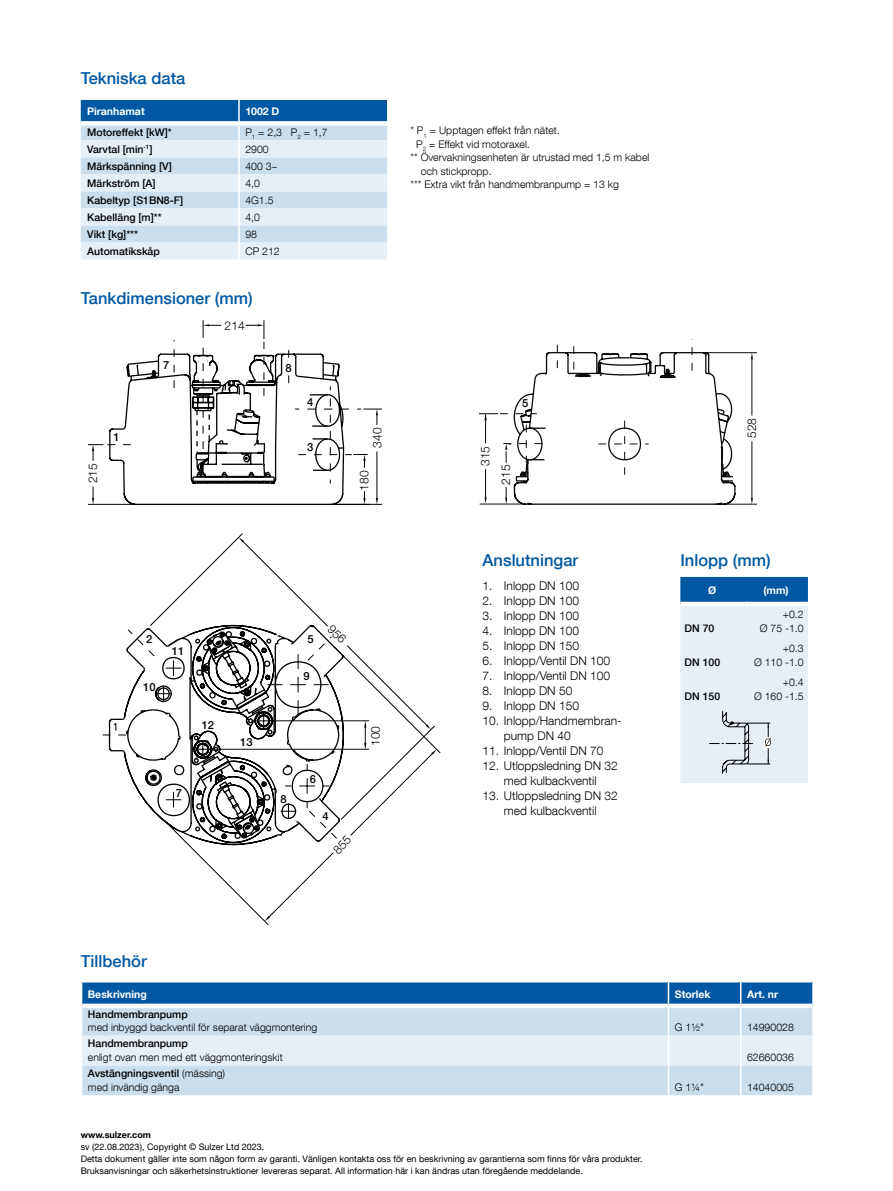
<style>
.page{position:relative;width:893px;height:1191px;background:#fff}
.page>*{position:absolute;margin:0;border:0;box-sizing:border-box;transform-origin:0 0}
.t1{font:500 16.5px "Helvetica Neue LT Com";color:#0058a2}
.t2{font:300 12px/15px "Helvetica Neue LT Com";color:#000}
.t3{font:500 11.25px "Helvetica Neue LT Com";color:#000}
.t4{font:300 10.5px/13.5px "Helvetica Neue LT Com";color:#000;text-align:right}
.t5{font:500 10.5px "Helvetica Neue LT Com";color:#000}
.t6{font:700 10.5px "Helvetica Neue LT Com";color:#fff}
.t7{font:9px/12px "Helvetica Neue LT Com";color:#000}
.t8{font:700 9px "Helvetica Neue LT Com";color:#000}
.s1{font-weight:500}
</style>
<div class="page">
<svg style="left:81px;top:100px;width:307px;height:159px;background:#bcd3e6"></svg>
<hr style="left:238px;top:100px;width:2px;height:21px;background:#fff">
<hr style="left:387px;top:100px;width:2px;height:23px;background:#fff">
<div style="left:81px;top:121px;width:158px;height:5px;background:#fff"></div>
<div style="left:239px;top:121px;width:148px;height:5px;background:#fff"></div>
<div style="left:82px;top:1065px;width:730px;height:30px;background:#ccdeec"></div>
<svg style="left:81px;top:982px;width:732px;height:83px;background:#a1c1dc"></svg>
<hr style="left:812px;top:1006px;width:2px;height:29px;background:#fff">
<hr style="left:81px;top:1035px;width:1px;height:30px;background:#fff">
<hr style="left:668px;top:1035px;width:1px;height:30px;background:#fff">
<hr style="left:740px;top:1035px;width:1px;height:30px;background:#fff">
<hr style="left:812px;top:1035px;width:2px;height:30px;background:#fff">
<hr style="left:668px;top:1065px;width:1px;height:30px;background:#fff">
<hr style="left:740px;top:1065px;width:1px;height:30px;background:#fff">
<div style="left:82px;top:1003px;width:586px;height:5px;background:#fff"></div>
<div style="left:668px;top:1003px;width:73px;height:5px;background:#fff"></div>
<div style="left:741px;top:1003px;width:71px;height:5px;background:#fff"></div>
<svg style="left:88px;top:320px;width:294px;height:185px"></svg>
<svg style="left:751px;top:498px;width:2px;height:6px"></svg>
<svg style="left:751px;top:353px;width:2px;height:6px"></svg>
<hr style="left:752px;top:359px;width:1px;height:56px;background:#0c0c0a">
<hr style="left:752px;top:441px;width:1px;height:57px;background:#0c0c0a">
<hr style="left:706px;top:352px;width:51px;height:1px;background:#0c0c0a">
<hr style="left:715px;top:504px;width:42px;height:1px;background:#0c0c0a">
<svg style="left:479px;top:339px;width:257px;height:166px"></svg>
<svg style="left:151px;top:533px;width:175px;height:91px"></svg>
<svg style="left:197px;top:650px;width:244px;height:275px"></svg>
<svg style="left:680px;top:577px;width:128px;height:206px;background:#c7d8e8"></svg>
<svg style="left:102px;top:624px;width:250px;height:230px"></svg>
<h1 class="t1" style="left:81px;top:68px;width:106px">Tekniska data</h1>
<p class="t6" style="left:87px;top:105px;width:59px">Piranhamat</p>
<p class="t6" style="left:245px;top:105px;width:36px">1002 D</p>
<p class="t5" style="left:87px;top:126px;width:86px">Motoreffekt [kW]*</p>
<p class="t4" style="left:245px;top:125px;width:84px">P<sub>1</sub> = 2,3 P<sub>2</sub> = 1,7</p>
<p class="t5" style="left:87px;top:143px;width:67px">Varvtal [min<sup>-1</sup>]</p>
<p class="t4" style="left:245px;top:142px;width:25px">2900</p>
<p class="t5" style="left:87px;top:160px;width:86px">Märkspänning [V]</p>
<p class="t4" style="left:245px;top:159px;width:34px">400 3~</p>
<p class="t5" style="left:87px;top:177px;width:70px">Märkström [A]</p>
<p class="t4" style="left:245px;top:176px;width:16px">4,0</p>
<p class="t5" style="left:87px;top:194px;width:98px">Kabeltyp [S1BN8-F]</p>
<p class="t4" style="left:245px;top:193px;width:30px">4G1.5</p>
<p class="t5" style="left:87px;top:211px;width:76px">Kabelläng [m]**</p>
<p class="t4" style="left:245px;top:210px;width:16px">4,0</p>
<p class="t5" style="left:87px;top:228px;width:52px">Vikt [kg]***</p>
<p class="t4" style="left:245px;top:227px;width:13px">98</p>
<p class="t5" style="left:87px;top:245px;width:74px">Automatikskåp</p>
<p class="t4" style="left:245px;top:244px;width:36px">CP 212</p>
<h1 class="t1" style="left:81px;top:288px;width:173px">Tankdimensioner (mm)</h1>
<p class="t2" style="left:225px;top:317px;width:22px">214</p>
<p class="t2" style="left:85px;top:483px;width:22px;rotate:-90deg">215</p>
<p class="t3" style="left:114px;top:430px;width:8px">1</p>
<p class="t3" style="left:163px;top:358px;width:8px">7</p>
<p class="t3" style="left:286px;top:361px;width:8px">8</p>
<p class="t3" style="left:307px;top:395px;width:8px">4</p>
<p class="t3" style="left:307px;top:440px;width:8px">3</p>
<p class="t3" style="left:146px;top:632px;width:8px">2</p>
<p class="t3" style="left:307px;top:632px;width:8px">5</p>
<p class="t3" style="left:303px;top:668px;width:8px">9</p>
<p class="t3" style="left:172px;top:644px;width:14px">11</p>
<p class="t3" style="left:143px;top:680px;width:14px">10</p>
<p class="t3" style="left:202px;top:718px;width:14px">12</p>
<p class="t3" style="left:176px;top:786px;width:8px">7</p>
<p class="t3" style="left:240px;top:735px;width:14px">13</p>
<p class="t3" style="left:280px;top:792px;width:8px">8</p>
<p class="t3" style="left:310px;top:772px;width:8px">6</p>
<p class="t3" style="left:322px;top:809px;width:8px">4</p>
<p class="t4" style="left:410px;top:123px;width:151px">* P<sub>1</sub> = Upptagen effekt från nätet.</p>
<p class="t4" style="left:416px;top:137px;width:115px">P<sub>2</sub> = Effekt vid motoraxel.</p>
<p class="t4" style="left:410px;top:150px;width:241px">** Övervakningsenheten är utrustad med 1,5 m kabel</p>
<p class="t4" style="left:421px;top:164px;width:72px">och stickpropp.</p>
<p class="t4" style="left:410px;top:177px;width:210px">*** Extra vikt från handmembranpump = 13 kg</p>
<p class="t2" style="left:369px;top:448px;width:22px;rotate:-90deg">340</p>
<p class="t2" style="left:356px;top:490px;width:22px;rotate:-90deg">180</p>
<p class="t2" style="left:368px;top:746px;width:22px;rotate:-90deg">100</p>
<p class="t3" style="left:522px;top:396px;width:8px">5</p>
<p class="t2" style="left:475px;top:485px;width:40px;line-height:20.5px;text-indent:19px;rotate:-90deg">315<br>215</p>
<h1 class="t1" style="left:483px;top:550px;width:97px">Anslutningar</h1>
<p class="t2" style="left:483px;top:578px;width:98px">1. Inlopp DN 100</p>
<p class="t2" style="left:483px;top:593px;width:98px">2. Inlopp DN 100</p>
<p class="t2" style="left:483px;top:608px;width:98px">3. Inlopp DN 100</p>
<p class="t2" style="left:483px;top:623px;width:98px">4. Inlopp DN 100</p>
<p class="t2" style="left:483px;top:638px;width:98px">5. Inlopp DN 150</p>
<p class="t2" style="left:483px;top:653px;width:129px">6. Inlopp/Ventil DN 100</p>
<p class="t2" style="left:483px;top:668px;width:129px">7. Inlopp/Ventil DN 100</p>
<p class="t2" style="left:483px;top:683px;width:91px">8. Inlopp DN 50</p>
<p class="t2" style="left:483px;top:698px;width:98px">9. Inlopp DN 150</p>
<p class="t2" style="left:504px;top:713px;width:119px;text-indent:-21px">10. Inlopp/Handmembran&shy;pump DN 40</p>
<p class="t2" style="left:483px;top:743px;width:122px">11. Inlopp/Ventil DN 70</p>
<p class="t2" style="left:483px;top:758px;width:137px;text-align:center">12. Utloppsledning DN 32 med kulbackventil</p>
<p class="t2" style="left:483px;top:788px;width:137px;text-align:center">13. Utloppsledning DN 32 med kulbackventil</p>
<p class="t2" style="left:744px;top:438px;width:22px;rotate:-90deg">528</p>
<h1 class="t1" style="left:680px;top:550px;width:92px">Inlopp (mm)</h1>
<p class="t6" style="left:708px;top:584px;width:10px">Ø</p>
<p class="t6" style="left:763px;top:584px;width:27px">(mm)</p>
<p class="t5" style="left:685px;top:621px;width:31px">DN 70</p>
<p class="t4" style="left:760px;top:607px;width:45px">+0.2<br>Ø 75 -1.0</p>
<p class="t5" style="left:685px;top:655px;width:37px">DN 100</p>
<p class="t5" style="left:685px;top:689px;width:37px">DN 150</p>
<p class="t4" style="left:754px;top:641px;width:51px">+0.3<br>Ø 110 -1.0</p>
<p class="t4" style="left:754px;top:675px;width:51px">+0.4<br>Ø 160 -1.5</p>
<h1 class="t1" style="left:81px;top:951px;width:68px">Tillbehör</h1>
<p class="t6" style="left:88px;top:987px;width:60px">Beskrivning</p>
<p class="t6" style="left:675px;top:987px;width:37px">Storlek</p>
<p class="t6" style="left:747px;top:987px;width:33px">Art. nr</p>
<p class="t5" style="left:88px;top:1007px;width:101px">Handmembranpump</p>
<p class="t4" style="left:88px;top:1020px;width:231px">med inbyggd backventil för separat väggmontering</p>
<p class="t4" style="left:675px;top:1020px;width:31px">G 1½"</p>
<p class="t4" style="left:747px;top:1020px;width:48px">14990028</p>
<p class="t5" style="left:88px;top:1037px;width:101px">Handmembranpump</p>
<p class="t4" style="left:88px;top:1050px;width:196px">enligt ovan men med ett väggmonteringskit</p>
<p class="t4" style="left:747px;top:1050px;width:48px">62660036</p>
<p class="t4" style="left:88px;top:1066px;width:139px;text-align:left"><span class="s1">Avstängningsventil</span> (mässing) med invändig gänga</p>
<p class="t4" style="left:675px;top:1080px;width:31px">G 1¼"</p>
<p class="t4" style="left:747px;top:1080px;width:48px">14040005</p>
<p class="t8" style="left:81px;top:1129px;width:72px">www.sulzer.com</p>
<p class="t7" style="left:81px;top:1140px;width:563px">sv (22.08.2023), Copyright © Sulzer Ltd 2023.<br>Detta dokument gäller inte som någon form av garanti. Vänligen kontakta oss för en beskrivning av garantierna som finns för våra produkter.<br>Bruksanvisningar och säkerhetsinstruktioner levereras separat. All information här i kan ändras utan föregående meddelande.</p>
</div>
